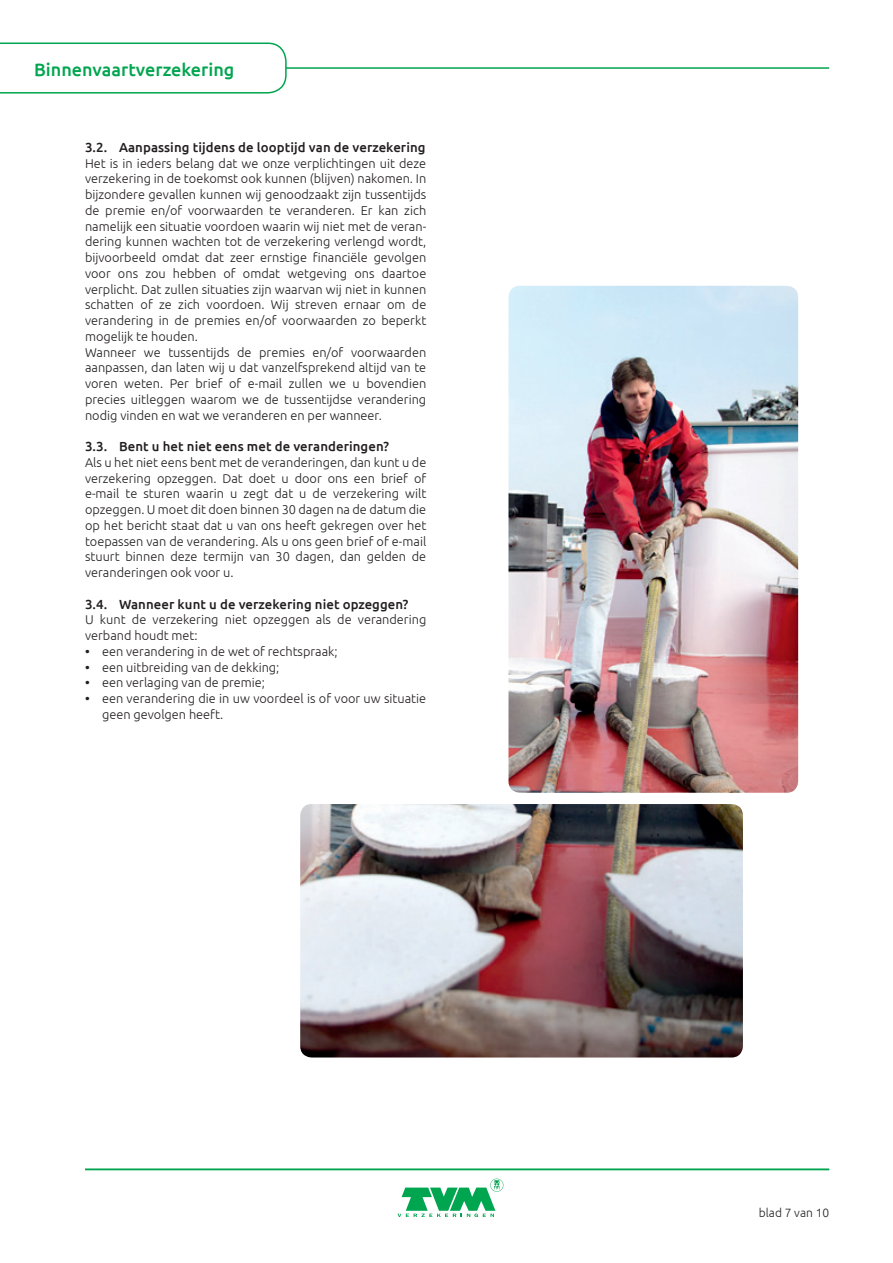
<style>
.page{position:relative;width:893px;height:1263px;background:#fff}
.page>*{position:absolute;margin:0;border:0;box-sizing:border-box;transform-origin:0 0}
.t1{font:500 18px "Ubuntu";color:#00a54f}
.Body_-_16{font:500 13.2px "Ubuntu";letter-spacing:.005em;color:#231f20}
.Body_-_16-2{font:300 12.75px/15.8px "Ubuntu";color:#231f20;text-align:justify}
.t2{font:300 12px "Ubuntu";color:#231f20}
.s1{font-weight:500}
</style>
<div class="page">
<img style="left:300px;top:286px;width:498px;height:771px">
<hr style="left:85px;top:67px;width:744px;height:2px;background:#00a54f">
<svg style="left:398px;top:1178px;width:105px;height:39px"></svg>
<svg style="left:0;top:42px;width:287px;height:52px"></svg>
<hr style="left:85px;top:1169px;width:744px;height:1px;background:#00a54f">
<h1 class="t1" style="left:34px;top:58px;width:202px">Binnenvaartverzekering</h1>
<p class="Body_-_16" style="left:85px;top:139px;width:342px">3.2. Aanpassing tijdens de looptijd van de verzekering</p>
<p class="Body_-_16-2" style="left:85px;top:155px;width:343px">Het is in ieders belang dat we onze verplichtingen uit deze verzekering in de toekomst ook kunnen (blijven) nakomen. In bijzondere gevallen kunnen wij genoodzaakt zijn tussentijds de premie en/of voorwaarden te veranderen. Er kan zich namelijk een situatie voordoen waarin wij niet met de veran&shy;dering kunnen wachten tot de verzekering verlengd wordt, bijvoorbeeld omdat dat zeer ernstige financiële gevolgen voor ons zou hebben of omdat wetgeving ons daartoe verplicht. Dat zullen situaties zijn waarvan wij niet in kunnen schatten of ze zich voordoen. Wij streven ernaar om de verandering in de premies en/of voorwaarden zo beperkt mogelijk te houden.</p>
<p class="Body_-_16-2" style="left:85px;top:344px;width:343px">Wanneer we tussentijds de premies en/of voorwaarden aanpassen, dan laten wij u dat vanzelfsprekend altijd van te voren weten. Per brief of e-mail zullen we u bovendien precies uitleggen waarom we de tussentijdse verandering nodig vinden en wat we veranderen en per wanneer.</p>
<p class="Body_-_16" style="left:85px;top:438px;width:306px">3.3. Bent u het niet eens met de veranderingen?</p>
<p class="Body_-_16-2" style="left:85px;top:454px;width:343px">Als u het niet eens bent met de veranderingen, dan kunt u de verzekering opzeggen. Dat doet u door ons een brief of e-mail te sturen waarin u zegt dat u de verzekering wilt opzeggen. U moet dit doen binnen 30 dagen na de datum die op het bericht staat dat u van ons heeft gekregen over het toepassen van de verandering. Als u ons geen brief of e-mail stuurt binnen deze termijn van 30 dagen, dan gelden de veranderingen ook voor u.</p>
<p class="Body_-_16" style="left:85px;top:596px;width:325px">3.4. Wanneer kunt u de verzekering niet opzeggen?</p>
<p class="Body_-_16-2" style="left:85px;top:612px;width:343px">U kunt de verzekering niet opzeggen als de verandering verband houdt met:</p>
<p class="Body_-_16-2" style="left:85px;top:643px;width:254px"><span class="s1">•</span> een verandering in de wet of rechtspraak;</p>
<p class="Body_-_16-2" style="left:85px;top:659px;width:196px"><span class="s1">•</span> een uitbreiding van de dekking;</p>
<p class="Body_-_16-2" style="left:85px;top:675px;width:181px"><span class="s1">•</span> een verlaging van de premie;</p>
<p class="Body_-_16-2" style="left:102px;top:690px;width:326px;text-indent:-17px"><span class="s1">•</span> een verandering die in uw voordeel is of voor uw situatie geen gevolgen heeft.</p>
<p class="t2" style="left:759px;top:1205px;width:72px">blad 7 van 10</p>
</div>
